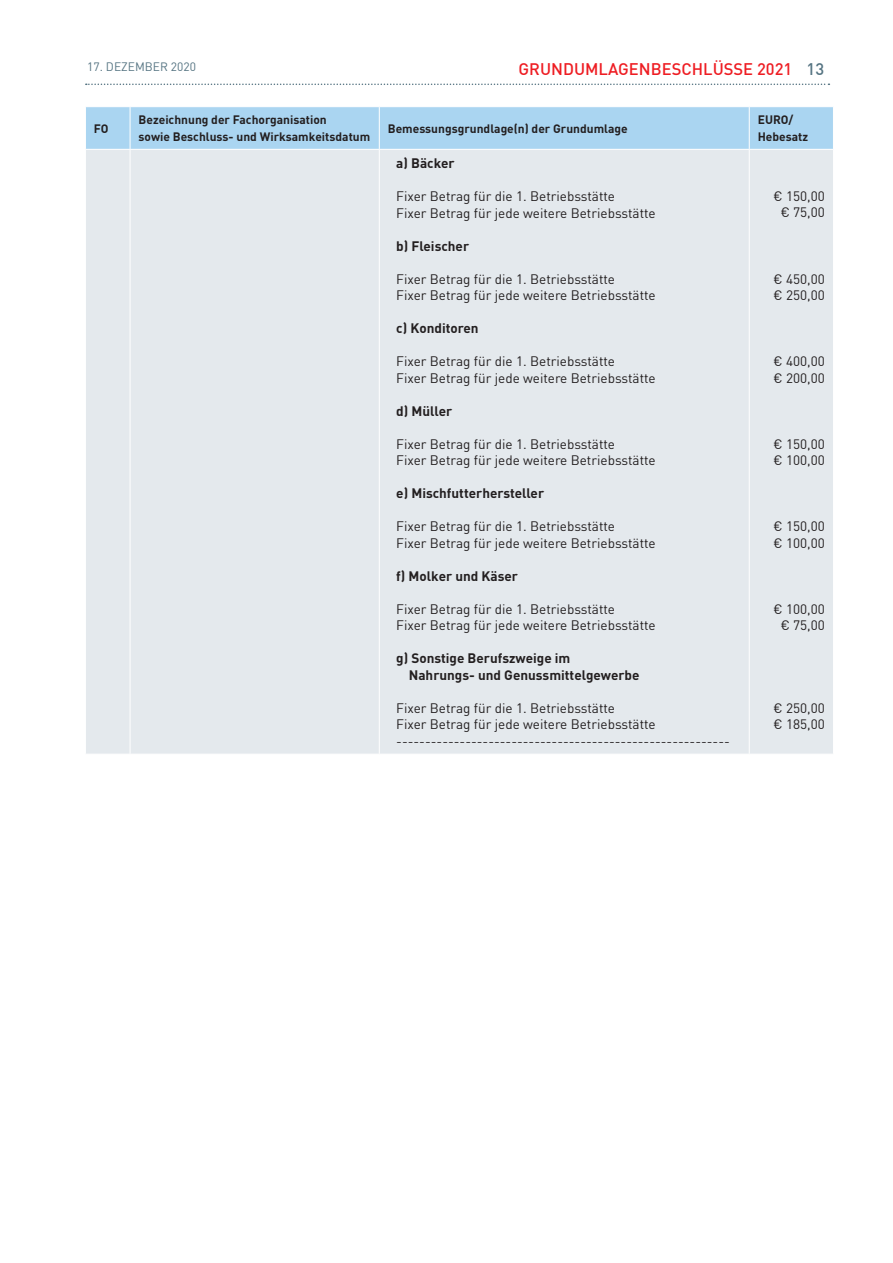
<style>
.page{position:relative;width:893px;height:1263px;background:#fff}
.page>*{position:absolute;margin:0;border:0;box-sizing:border-box;transform-origin:0 0}
.t1{font:500 16.5px "DIN";color:#ee1d23}
.t2{font:13.5px/16.5px "DIN";color:#231f20}
.t3{font:700 13.5px/16.5px "DIN";color:#231f20}
.t4{font:700 12px/16.5px "DIN";color:#231f20}
.t5{font:12px "DIN";color:#557482}
.s1{color:#557482}
</style>
<div class="page">
<svg style="left:86px;top:84px;width:743px;height:1px"></svg>
<div style="left:86px;top:107px;width:747px;height:42px;background:#aad5f1"></div>
<div style="left:86px;top:150px;width:747px;height:604px;background:#e4e9ed"></div>
<hr style="left:130px;top:150px;width:1px;height:604px;background:#fff">
<hr style="left:379px;top:150px;width:1px;height:604px;background:#fff">
<hr style="left:749px;top:150px;width:1px;height:604px;background:#fff">
<hr style="left:130px;top:107px;width:1px;height:42px;background:#fff">
<hr style="left:379px;top:107px;width:1px;height:42px;background:#fff">
<hr style="left:749px;top:107px;width:1px;height:42px;background:#fff">
<p class="t5" style="left:87px;top:59px;width:110px">17. DEZEMBER 2020</p>
<p class="t1" style="left:518px;top:58px;width:307px">GRUNDUMLAGENBESCHLÜSSE 2021 <span class="s1">13</span></p>
<p class="t4" style="left:94px;top:119px;width:16px">FO</p>
<p class="t4" style="left:139px;top:111px;width:233px">Bezeichnung der Fachorganisation<br>sowie Beschluss- und Wirksamkeitsdatum</p>
<p class="t4" style="left:388px;top:119px;width:242px">Bemessungsgrundlage(n) der Grundumlage</p>
<p class="t4" style="left:758px;top:111px;width:52px">EURO/<br>Hebesatz</p>
<p class="t3" style="left:396px;top:154px;width:60px">a) Bäcker</p>
<p class="t2" style="left:396px;top:188px;width:261px">Fixer Betrag für die 1. Betriebsstätte<br>Fixer Betrag für jede weitere Betriebsstätte</p>
<p class="t3" style="left:396px;top:237px;width:74px">b) Fleischer</p>
<p class="t2" style="left:396px;top:270px;width:261px">Fixer Betrag für die 1. Betriebsstätte<br>Fixer Betrag für jede weitere Betriebsstätte</p>
<p class="t3" style="left:396px;top:319px;width:84px">c) Konditoren</p>
<p class="t2" style="left:396px;top:353px;width:261px">Fixer Betrag für die 1. Betriebsstätte<br>Fixer Betrag für jede weitere Betriebsstätte</p>
<p class="t3" style="left:396px;top:402px;width:57px">d) Müller</p>
<p class="t2" style="left:396px;top:435px;width:261px">Fixer Betrag für die 1. Betriebsstätte<br>Fixer Betrag für jede weitere Betriebsstätte</p>
<p class="t3" style="left:396px;top:484px;width:149px">e) Mischfutterhersteller</p>
<p class="t2" style="left:396px;top:518px;width:261px">Fixer Betrag für die 1. Betriebsstätte<br>Fixer Betrag für jede weitere Betriebsstätte</p>
<p class="t3" style="left:396px;top:567px;width:123px">f) Molker und Käser</p>
<p class="t2" style="left:396px;top:600px;width:261px">Fixer Betrag für die 1. Betriebsstätte<br>Fixer Betrag für jede weitere Betriebsstätte</p>
<p class="t3" style="left:409px;top:649px;width:232px;text-indent:-13px">g) Sonstige Berufszweige im<br>Nahrungs- und Genussmittelgewerbe</p>
<p class="t2" style="left:396px;top:699px;width:335px">Fixer Betrag für die 1. Betriebsstätte<br>Fixer Betrag für jede weitere Betriebsstätte ----------------------------------------------------------</p>
<p class="t2" style="left:774px;top:188px;width:53px;text-align:center">€ 150,00 € 75,00</p>
<p class="t2" style="left:774px;top:270px;width:53px">€ 450,00 € 250,00</p>
<p class="t2" style="left:774px;top:353px;width:53px">€ 400,00 € 200,00</p>
<p class="t2" style="left:774px;top:435px;width:53px">€ 150,00 € 100,00</p>
<p class="t2" style="left:774px;top:518px;width:53px">€ 150,00 € 100,00</p>
<p class="t2" style="left:774px;top:600px;width:53px;text-align:center">€ 100,00 € 75,00</p>
<p class="t2" style="left:774px;top:699px;width:53px">€ 250,00 € 185,00</p>
</div>
